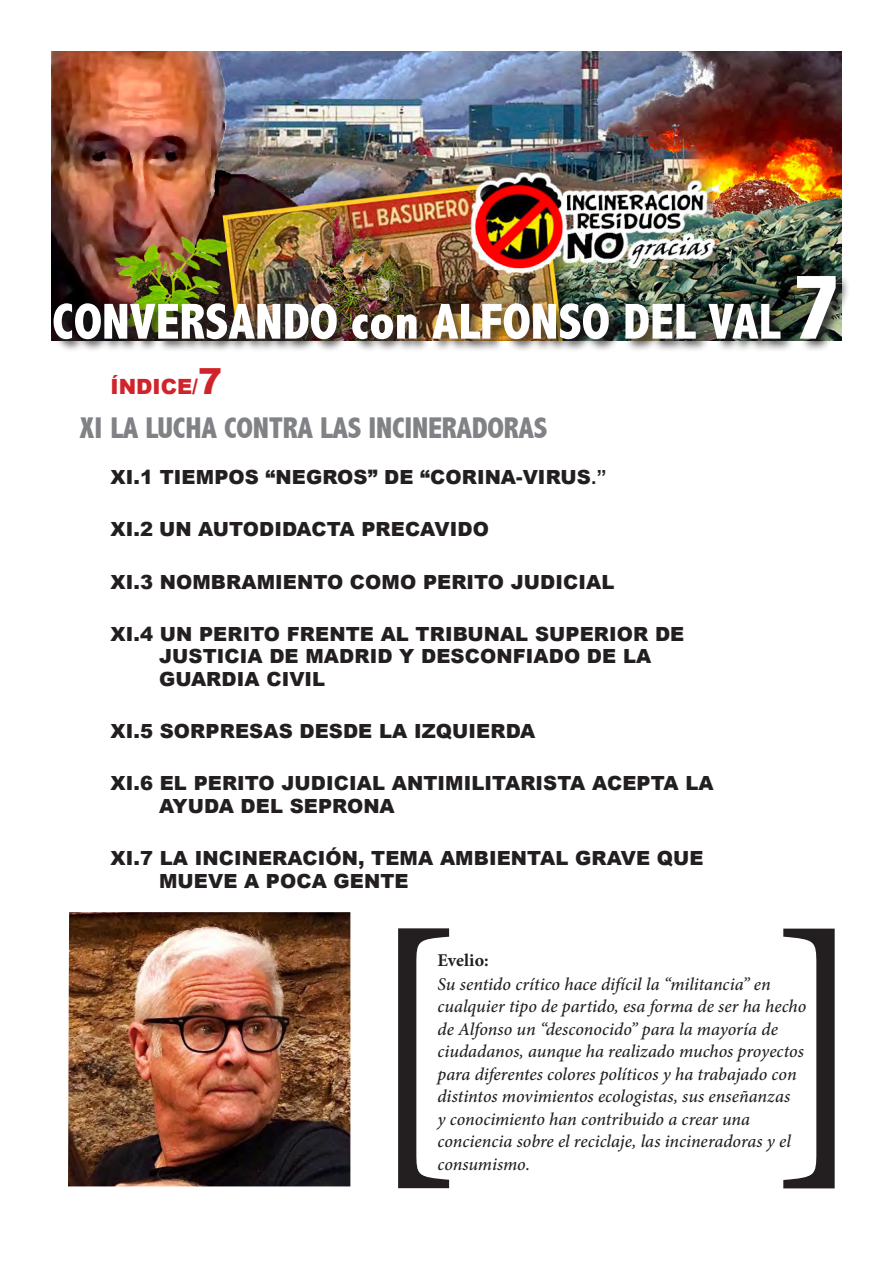
<style>
.page{position:relative;width:893px;height:1263px;background:#fff}
.page>*{position:absolute;margin:0;border:0;box-sizing:border-box;transform-origin:0 0}
.t1{font:300px "Minion Pro";color:#231f20}
.t2{font:800 condensed 51px "Abadi";color:#fff}
.Predeterminado{font:800 condensed 30px "Abadi";letter-spacing:-.01em;color:#808285}
.Predeterminado-2{font:900 21px "Arial";color:#d1232a}
.Predeterminado-3{font:900 19.5px/22.5px "Arial";letter-spacing:.005em;color:#231f20}
.t3{font:italic 500 18px/22.5px "Minion Pro";color:#231f20}
.t4{font:700 18px "Minion Pro";color:#231f20}
.s1{font-size:96px}
.s2{font-size:36px}
.s3{font-weight:700}
</style>
<div class="page">
<img style="left:68px;top:912px;width:282px;height:274px">
<img style="left:51px;top:51px;width:791px;height:289px">
<div style="left:52px;top:274px;width:798px;height:79px;background:#231f20;opacity:.75"></div>
<p class="t2" style="left:52px;top:292px;width:791px">CONVERSANDO con ALFONSO DEL VAL <span class="s1">7</span></p>
<p class="Predeterminado-2" style="left:111px;top:371px;width:113px">ÍNDICE/<span class="s2">7</span></p>
<p class="Predeterminado" style="left:79px;top:410px;width:470px">XI LA LUCHA CONTRA LAS INCINERADORAS</p>
<p class="Predeterminado-3" style="left:111px;top:465px;width:497px">XI.1 TIEMPOS “NEGROS” DE “CORINA-VIRUS<span class="s3">.”</span></p>
<p class="Predeterminado-3" style="left:111px;top:517px;width:380px">XI.2 UN AUTODIDACTA PRECAVIDO</p>
<p class="Predeterminado-3" style="left:111px;top:570px;width:505px">XI.3 NOMBRAMIENTO COMO PERITO JUDICIAL</p>
<p class="Predeterminado-3" style="left:159px;top:622px;width:527px;text-indent:-48px">XI.4 UN PERITO FRENTE AL TRIBUNAL SUPERIOR DE<br>JUSTICIA DE MADRID Y DESCONFIADO DE LA<br>GUARDIA CIVIL</p>
<p class="Predeterminado-3" style="left:111px;top:719px;width:426px">XI.5 SORPRESAS DESDE LA IZQUIERDA</p>
<p class="Predeterminado-3" style="left:159px;top:772px;width:556px;text-indent:-48px">XI.6 EL PERITO JUDICIAL ANTIMILITARISTA ACEPTA LA<br>AYUDA DEL SEPRONA</p>
<p class="Predeterminado-3" style="left:159px;top:846px;width:546px;text-indent:-48px">XI.7 LA INCINERACIÓN, TEMA AMBIENTAL GRAVE QUE<br>MUEVE A POCA GENTE</p>
<p class="t1" style="left:362px;top:842px;width:105px">[</p>
<p class="t1" style="left:767px;top:843px;width:105px">]</p>
<p class="t4" style="left:437px;top:947px;width:53px">Evelio:</p>
<p class="t3" style="left:437px;top:972px;width:370px">Su sentido crítico hace difícil la “militancia” en cualquier tipo de partido, esa forma de ser ha hecho de Alfonso un “desconocido” para la mayoría de ciudadanos, aunque ha realizado muchos proyectos para diferentes colores políticos y ha trabajado con distintos movimientos ecologistas, sus enseñanzas<br>y conocimiento han contribuido a crear una conciencia sobre el reciclaje, las incineradoras y el consumismo.</p>
</div>
